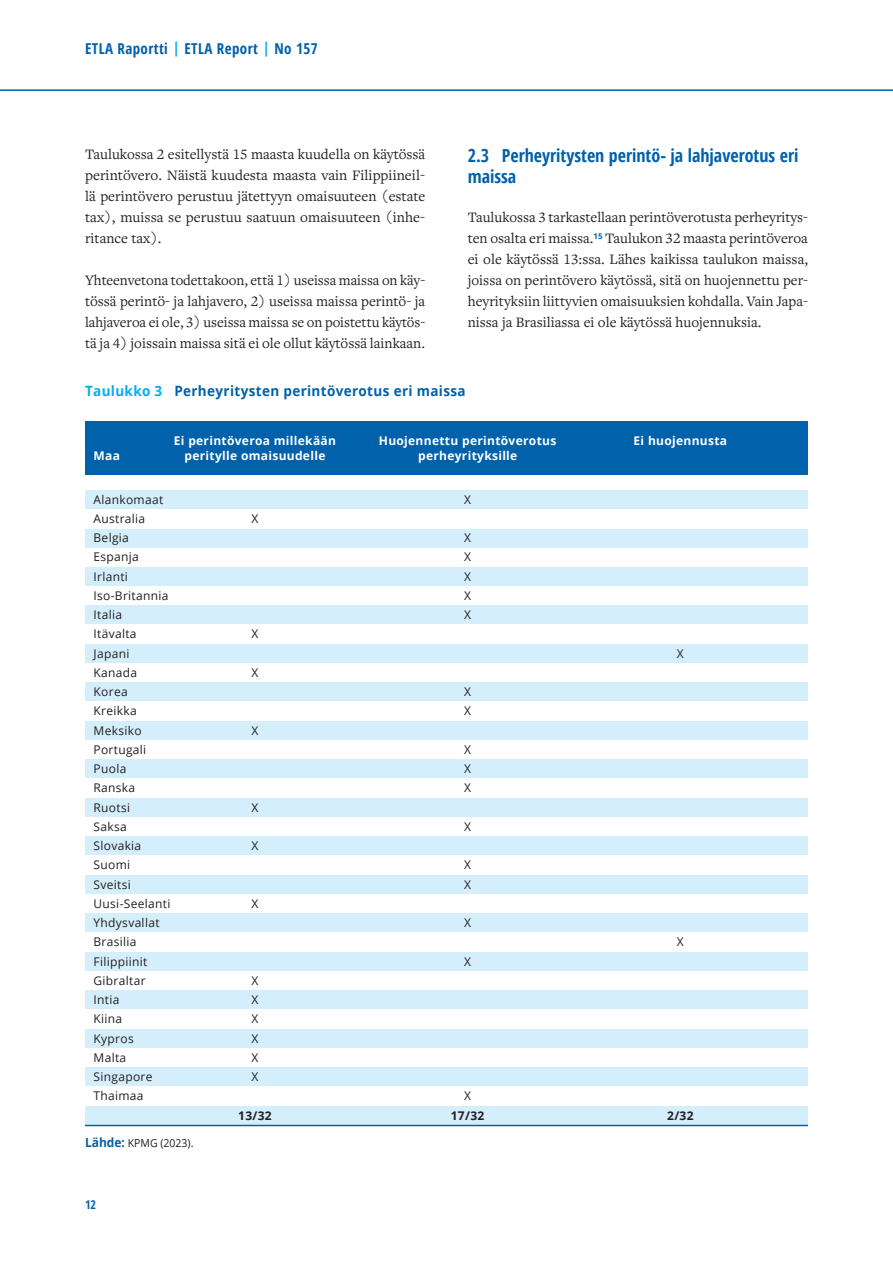
<style>
.page{position:relative;width:893px;height:1263px;background:#fff}
.page>*{position:absolute;margin:0;border:0;box-sizing:border-box;transform-origin:0 0}
.t1{font:700 condensed 18px/21px "Open Sans";color:#0161aa}
.t2{font:15px/21px "Freight Text Pro";color:#231f20;text-align:justify}
.t3{font:700 condensed 15px "Open Sans";letter-spacing:.025em;color:#0161aa}
.t4{font:700 14.1px "Open Sans";letter-spacing:.025em;color:#0161aa;scale:.95 1}
.t5{font:12px "Open Sans";letter-spacing:.025em;color:#231f20}
.t6{font:700 12px "Open Sans";letter-spacing:.025em;color:#fff}
.t7{font:700 12px "Open Sans";letter-spacing:.025em;color:#231f20}
.t8{font:700 condensed 12px "Open Sans";color:#0161aa}
.t9{font:10.95px "Open Sans";color:#231f20;scale:.95 1}
.s1{color:#00aeef}
.s2{font-weight:700;font-size:12.6px;color:#0161aa}
</style>
<div class="page">
<hr style="left:0;top:89px;width:893px;height:2px;background:#0161aa">
<div style="left:85px;top:721px;width:723px;height:19px;background:#d4effb"></div>
<div style="left:85px;top:759px;width:723px;height:19px;background:#d4effb"></div>
<div style="left:85px;top:990px;width:723px;height:19px;background:#d4effb"></div>
<div style="left:85px;top:1029px;width:723px;height:19px;background:#d4effb"></div>
<div style="left:85px;top:798px;width:723px;height:19px;background:#d4effb"></div>
<div style="left:85px;top:836px;width:723px;height:19px;background:#d4effb"></div>
<div style="left:85px;top:875px;width:723px;height:19px;background:#d4effb"></div>
<div style="left:85px;top:913px;width:723px;height:19px;background:#d4effb"></div>
<div style="left:85px;top:952px;width:723px;height:19px;background:#d4effb"></div>
<div style="left:85px;top:1067px;width:723px;height:19px;background:#d4effb"></div>
<div style="left:85px;top:1106px;width:723px;height:19px;background:#d4effb"></div>
<div style="left:85px;top:490px;width:723px;height:19px;background:#d4effb"></div>
<div style="left:85px;top:528px;width:723px;height:19px;background:#d4effb"></div>
<div style="left:85px;top:567px;width:723px;height:19px;background:#d4effb"></div>
<div style="left:85px;top:605px;width:723px;height:19px;background:#d4effb"></div>
<div style="left:85px;top:644px;width:723px;height:19px;background:#d4effb"></div>
<div style="left:85px;top:682px;width:723px;height:19px;background:#d4effb"></div>
<div style="left:85px;top:421px;width:723px;height:54px;background:#0161aa"></div>
<hr style="left:85px;top:1125px;width:723px;height:1px;background:#0161aa">
<p class="t3" style="left:85px;top:38px;width:234px">ETLA Raportti <span class="s1">|</span> ETLA Report <span class="s1">|</span> No 157</p>
<p class="t2" style="left:85px;top:143px;width:342px">Taulukossa 2 esitellystä 15 maasta kuudella on käytössä perintövero. Näistä kuudesta maasta vain Filippiineil&shy;lä perintövero perustuu jätettyyn omaisuuteen (estate tax), muissa se perustuu saatuun omaisuuteen (inhe&shy;ritance tax).</p>
<p class="t2" style="left:85px;top:269px;width:342px">Yhteenvetona todettakoon, että 1) useissa maissa on käy&shy;tössä perintö- ja lahjavero, 2) useissa maissa perintö- ja lahjaveroa ei ole, 3) useissa maissa se on poistettu käytös&shy;tä ja 4) joissain maissa sitä ei ole ollut käytössä lainkaan.</p>
<p class="t1" style="left:468px;top:145px;width:332px">2.3 Perheyritysten perintö- ja lahjaverotus eri maissa</p>
<p class="t2" style="left:468px;top:206px;width:342px">Taulukossa 3 tarkastellaan perintöverotusta perheyritys&shy;ten osalta eri maissa.<sup>15</sup> Taulukon 32 maasta perintöveroa ei ole käytössä 13:ssa. Lähes kaikissa taulukon maissa, joissa on perintövero käytössä, sitä on huojennettu per&shy;heyrityksiin liittyvien omaisuuksien kohdalla. Vain Japa&shy;nissa ja Brasiliassa ei ole käytössä huojennuksia.</p>
<p class="t4" style="left:85px;top:381px;width:402px"><span class="s1">Taulukko 3</span> Perheyritysten perintöverotus eri maissa</p>
<p class="t6" style="left:174px;top:432px;width:164px">Ei perintöveroa millekään</p>
<p class="t6" style="left:379px;top:432px;width:179px">Huojennettu perintöverotus</p>
<p class="t6" style="left:634px;top:432px;width:95px">Ei huojennusta</p>
<p class="t6" style="left:94px;top:447px;width:28px">Maa</p>
<p class="t6" style="left:185px;top:447px;width:142px">peritylle omaisuudelle</p>
<p class="t6" style="left:418px;top:447px;width:101px">perheyrityksille</p>
<p class="t5" style="left:94px;top:491px;width:71px">Alankomaat</p>
<p class="t5" style="left:464px;top:491px;width:8px">X</p>
<p class="t5" style="left:94px;top:510px;width:53px">Australia</p>
<p class="t5" style="left:252px;top:510px;width:8px">X</p>
<p class="t5" style="left:94px;top:530px;width:37px">Belgia</p>
<p class="t5" style="left:464px;top:530px;width:8px">X</p>
<p class="t5" style="left:94px;top:549px;width:47px">Espanja</p>
<p class="t5" style="left:464px;top:549px;width:8px">X</p>
<p class="t5" style="left:94px;top:568px;width:36px">Irlanti</p>
<p class="t5" style="left:464px;top:568px;width:8px">X</p>
<p class="t5" style="left:94px;top:587px;width:76px">Iso-Britannia</p>
<p class="t5" style="left:464px;top:587px;width:8px">X</p>
<p class="t5" style="left:94px;top:607px;width:30px">Italia</p>
<p class="t5" style="left:464px;top:607px;width:8px">X</p>
<p class="t5" style="left:94px;top:626px;width:45px">Itävalta</p>
<p class="t5" style="left:252px;top:626px;width:8px">X</p>
<p class="t5" style="left:94px;top:645px;width:37px">Japani</p>
<p class="t5" style="left:677px;top:645px;width:8px">X</p>
<p class="t5" style="left:94px;top:664px;width:45px">Kanada</p>
<p class="t5" style="left:252px;top:664px;width:8px">X</p>
<p class="t5" style="left:94px;top:683px;width:36px">Korea</p>
<p class="t5" style="left:464px;top:683px;width:8px">X</p>
<p class="t5" style="left:94px;top:703px;width:45px">Kreikka</p>
<p class="t5" style="left:464px;top:703px;width:8px">X</p>
<p class="t5" style="left:94px;top:722px;width:50px">Meksiko</p>
<p class="t5" style="left:252px;top:722px;width:8px">X</p>
<p class="t5" style="left:94px;top:741px;width:54px">Portugali</p>
<p class="t5" style="left:464px;top:741px;width:8px">X</p>
<p class="t5" style="left:94px;top:760px;width:34px">Puola</p>
<p class="t5" style="left:464px;top:760px;width:8px">X</p>
<p class="t5" style="left:94px;top:780px;width:43px">Ranska</p>
<p class="t5" style="left:464px;top:780px;width:8px">X</p>
<p class="t5" style="left:94px;top:799px;width:38px">Ruotsi</p>
<p class="t5" style="left:252px;top:799px;width:8px">X</p>
<p class="t5" style="left:94px;top:818px;width:35px">Saksa</p>
<p class="t5" style="left:464px;top:818px;width:8px">X</p>
<p class="t5" style="left:94px;top:837px;width:49px">Slovakia</p>
<p class="t5" style="left:252px;top:837px;width:8px">X</p>
<p class="t5" style="left:94px;top:857px;width:38px">Suomi</p>
<p class="t5" style="left:464px;top:857px;width:8px">X</p>
<p class="t5" style="left:94px;top:876px;width:39px">Sveitsi</p>
<p class="t5" style="left:464px;top:876px;width:8px">X</p>
<p class="t5" style="left:94px;top:895px;width:78px">Uusi-Seelanti</p>
<p class="t5" style="left:252px;top:895px;width:8px">X</p>
<p class="t5" style="left:94px;top:914px;width:67px">Yhdysvallat</p>
<p class="t5" style="left:464px;top:914px;width:8px">X</p>
<p class="t5" style="left:94px;top:934px;width:45px">Brasilia</p>
<p class="t5" style="left:677px;top:934px;width:8px">X</p>
<p class="t5" style="left:94px;top:953px;width:55px">Filippiinit</p>
<p class="t5" style="left:464px;top:953px;width:8px">X</p>
<p class="t5" style="left:94px;top:972px;width:54px">Gibraltar</p>
<p class="t5" style="left:252px;top:972px;width:8px">X</p>
<p class="t5" style="left:94px;top:991px;width:27px">Intia</p>
<p class="t5" style="left:252px;top:991px;width:8px">X</p>
<p class="t5" style="left:94px;top:1011px;width:30px">Kiina</p>
<p class="t5" style="left:252px;top:1011px;width:8px">X</p>
<p class="t5" style="left:94px;top:1030px;width:42px">Kypros</p>
<p class="t5" style="left:252px;top:1030px;width:8px">X</p>
<p class="t5" style="left:94px;top:1049px;width:34px">Malta</p>
<p class="t5" style="left:252px;top:1049px;width:8px">X</p>
<p class="t5" style="left:94px;top:1068px;width:60px">Singapore</p>
<p class="t5" style="left:252px;top:1068px;width:8px">X</p>
<p class="t5" style="left:94px;top:1088px;width:52px">Thaimaa</p>
<p class="t5" style="left:464px;top:1088px;width:8px">X</p>
<p class="t7" style="left:238px;top:1107px;width:35px">13/32</p>
<p class="t7" style="left:451px;top:1107px;width:35px">17/32</p>
<p class="t7" style="left:667px;top:1107px;width:28px">2/32</p>
<p class="t9" style="left:85px;top:1136px;width:116px"><span class="s2">Lähde:</span> KPMG (2023).</p>
<p class="t8" style="left:85px;top:1196px;width:13px">12</p>
</div>
